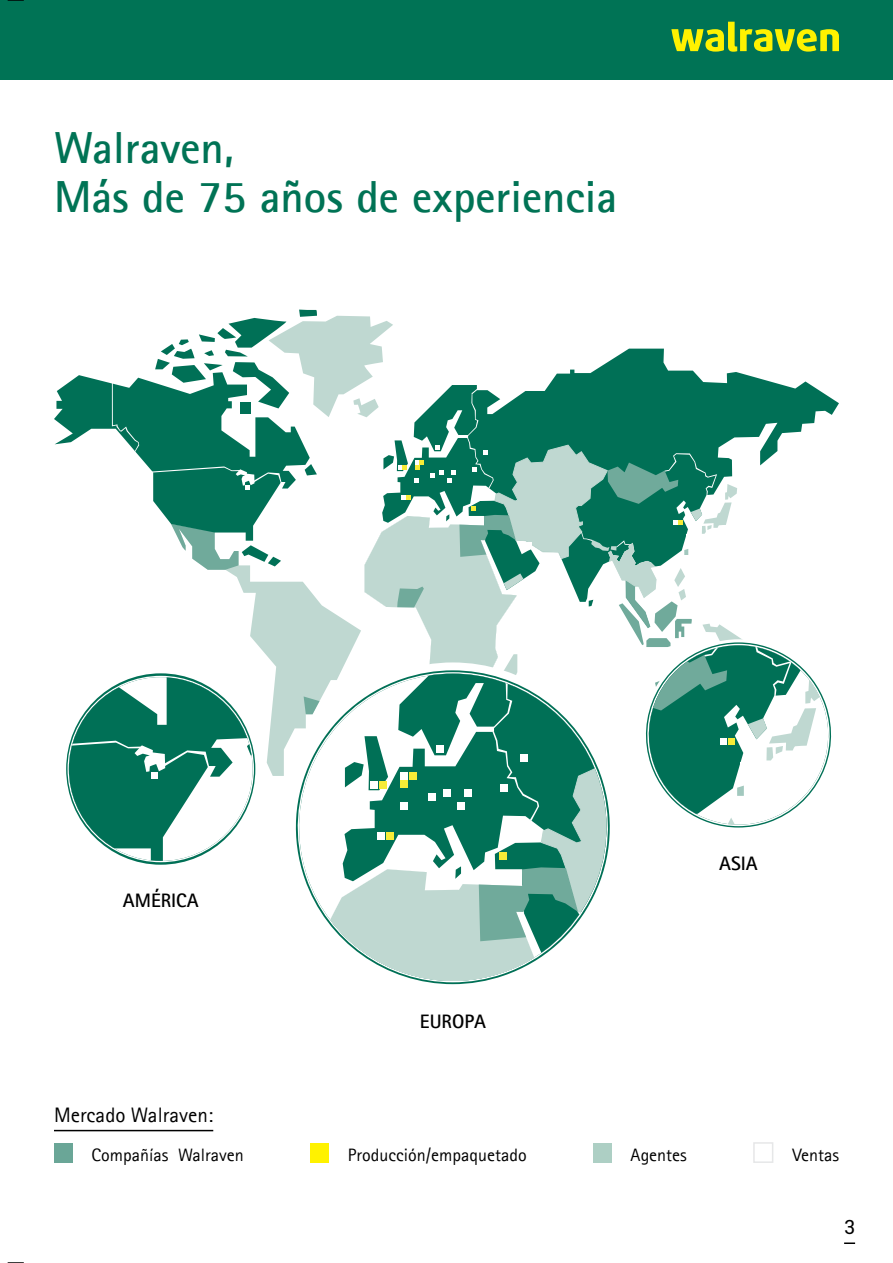
<style>
.page{position:relative;width:893px;height:1263px;background:#fff}
.page>*{position:absolute;margin:0;border:0;box-sizing:border-box;transform-origin:0 0}
.t1{font:700 45px/49.2px "Rotis Sans Serif Std";color:#007355}
.t2{font:21px "Rotis Sans Serif Std";color:#000}
.t3{font:700 19.5px "Rotis Sans Serif Std";color:#000}
.t4{font:19.5px "Roboto";color:#000}
.t5{font:18px "Rotis Sans Serif Std";color:#000}
</style>
<div class="page">
<div style="left:0;top:0;width:893px;height:80px;background:#007355"></div>
<svg style="left:671px;top:22px;width:168px;height:30px"></svg>
<svg style="left:844px;top:1242px;width:11px;height:2px"></svg>
<svg style="left:8px;top:0;width:16px;height:1px"></svg>
<svg style="left:8px;top:1262px;width:16px;height:1px"></svg>
<hr style="left:54px;top:1130px;width:159px;height:1px;background:#000">
<svg style="left:54px;top:310px;width:785px;height:675px"></svg>
<div style="left:151px;top:772px;width:7px;height:7px;background:#fff"></div>
<div style="left:54px;top:1144px;width:19px;height:19px;background:#6aa697"></div>
<div style="left:310px;top:1144px;width:19px;height:19px;background:#fff200"></div>
<div style="left:593px;top:1144px;width:19px;height:19px;background:#adcfc4"></div>
<div style="left:753px;top:1142px;width:20px;height:21px;background:#fff;border:2px solid #e6e7e8"></div>
<h1 class="t1" style="left:54px;top:122px;width:565px">Walraven,<br>Más de 75 años de experiencia</h1>
<p class="t3" style="left:123px;top:888px;width:77px">AMÉRICA</p>
<p class="t3" style="left:420px;top:1009px;width:68px">EUROPA</p>
<p class="t3" style="left:719px;top:851px;width:40px">ASIA</p>
<p class="t2" style="left:54px;top:1102px;width:161px">Mercado Walraven:</p>
<p class="t5" style="left:92px;top:1144px;width:154px">Compañías Walraven</p>
<p class="t5" style="left:348px;top:1144px;width:180px">Producción/empaquetado</p>
<p class="t5" style="left:631px;top:1144px;width:58px">Agentes</p>
<p class="t5" style="left:792px;top:1144px;width:48px">Ventas</p>
<p class="t4" style="left:844px;top:1213px;width:12px">3</p>
</div>
